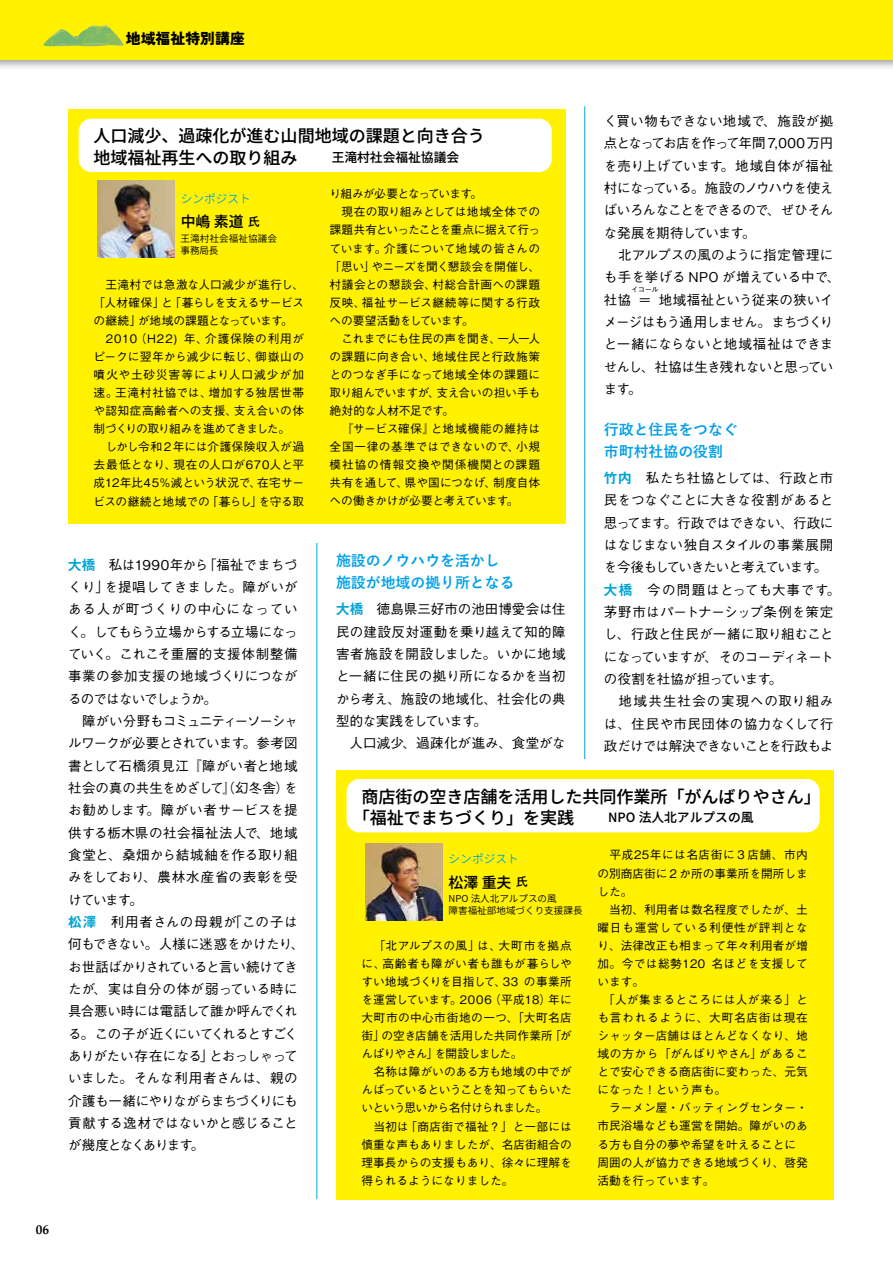
<style>
.page{position:relative;width:893px;height:1263px;background:#fff}
.page>*{position:absolute;margin:0;border:0;box-sizing:border-box;transform-origin:0 0}
.t1{font:600 16.95px/21.3px "MOBO";color:#000}
.t2{font:700 14.85px/22.4px "Yu Go";color:#00a0e9}
.t3{font:600 14.85px "MOBO";color:#000}
.t4{font:900 14.85px "Tsunagi Gothic";color:#000}
.t5{font:500 13.5px/22.4px "Gothic BBB Pr 5";letter-spacing:-.015em;color:#000}
.t6{font:700 13.35px "Palatino";color:#000}
.t7{font:500 11.7px/18px "Gothic BBB Pr 5";color:#000}
.t8{font:500 11.7px "Gothic BBB Pr 5";letter-spacing:.035em;color:#000}
.t9{font:500 11.7px "Gothic BBB Pr 5";letter-spacing:.065em;color:#000}
.t10{font:500 11.7px "Gothic BBB Pr 5";letter-spacing:.045em;color:#000}
.t11{font:500 11.7px "Gothic BBB Pr 5";letter-spacing:.055em;color:#000}
.t12{font:11.7px "MOBO";color:#00a4d5}
.t13{font:9.6px/11.7px "MOBO";color:#000}
.t14{font:500 6.75px "Gothic BBB Pr 5";color:#000}
.s1{font-size:12.75px}
.s2{font-family:"Gothic MB101 Pr 5";font-weight:500;font-size:11.7px}
.s3{font-family:"Gothic MB101 Pro De";font-weight:700;color:#00a4d5}
</style>
<div class="page">
<hr style="left:317px;top:543px;width:1px;height:656px;background:#00a4d5">
<hr style="left:584px;top:106px;width:1px;height:653px;background:#00a4d5">
<div style="left:0;top:0;width:893px;height:71px;background:#000;opacity:.4"></div>
<div style="left:0;top:0;width:893px;height:60px;background:#fff100"></div>
<div style="left:68px;top:109px;width:498px;height:415px;background:#fff100"></div>
<div style="left:79px;top:119px;width:473px;height:53px;background:#fff;border-radius:13px"></div>
<div style="left:336px;top:770px;width:497px;height:429px;background:#fff100"></div>
<div style="left:347px;top:779px;width:473px;height:53px;background:#fff;border-radius:13px"></div>
<img style="left:366px;top:843px;width:76px;height:77px">
<img style="left:98px;top:180px;width:76px;height:77px">
<svg style="left:43px;top:25px;width:81px;height:21px"></svg>
<p class="t4" style="left:126px;top:29px;width:121px">地域福祉特別講座</p>
<p class="t6" style="left:36px;top:1217px;width:15px">06</p>
<p class="t5" style="left:604px;top:109px;width:238px">く買い物もできない地域で、施設が拠点となってお店を作って年間 7,000万円を売り上げています。地域自体が福祉村になっている。施設のノウハウを使えばいろんなことをできるので、ぜひそんな発展を期待しています。<br>　北アルプスの風のように指定管理にも手を挙げる NPO が増えている中で、社協＝</p>
<p class="t1" style="left:94px;top:125px;width:393px">人口減少、過疎化が進む山間地域の課題と向き合う地域福祉再生への取り組み　　<span class="s1">王滝村社会福祉協議会</span></p>
<p class="t7" style="left:330px;top:184px;width:212px">り組みが必要となっています。<br>　現在の取り組みとしては地域全体での課題共有といったことを重点に据えて行っています。介護について地域の皆さんの「思い」やニーズを聞く懇談会を開催し、村議会との懇談会、村総合計画への課題反映、福祉サービス継続等に関する行政への要望活動をしています。<br>　これまでにも住民の声を聞き、一人一人の課題に向き合い、地域住民と行政施策とのつなぎ手になって地域全体の課題に取り組んでいますが、支え合いの担い手も絶対的な人材不足です。<br>　『サービス確保』と地域機能の維持は全国一律の基準ではできないので、小規模社協の情報交換や関係機関との課題共有を通して、県や国につなげ、制度自体への働きかけが必要と考えています。</p>
<p class="t12" style="left:181px;top:191px;width:72px">シンポジスト</p>
<p class="t3" style="left:181px;top:212px;width:81px">中嶋 素道<span class="s2">氏</span></p>
<p class="t13" style="left:181px;top:232px;width:98px">王滝村社会福祉協議会事務局長</p>
<p class="t7" style="left:94px;top:274px;width:212px">　王滝村では急激な人口減少が進行し、「人材確保」と「暮らしを支えるサービスの継続」が地域の課題となっています。　2010（H22) 年、介護保険の利用がピークに翌年から減少に転じ、御嶽山の噴火や土砂災害等により人口減少が加速。王滝村社協では、増加する独居世帯や認知症高齢者への支援、支え合いの体制づくりの取り組みを進めてきました。　しかし令和２年には介護保険収入が過去最低となり、現在の人口が670人と平成12年比45％減という状況で、在宅サービスの継続と地域での「暮らし」を守る取</p>
<p class="t14" style="left:631px;top:284px;width:28px">イコール</p>
<p class="t5" style="left:604px;top:287px;width:231px;text-align:justify;text-indent:55px">地域福祉という従来の狭いイメージはもう通用しません。まちづくりと一緒にならないと地域福祉はできませんし、社協は生き残れないと思っています。</p>
<p class="t2" style="left:604px;top:418px;width:135px">行政と住民をつなぐ市町村社協の役割</p>
<p class="t5" style="left:604px;top:466px;width:238px"><span class="s3">竹内</span>　私たち社協としては、行政と市民をつなぐことに大きな役割があると思ってます。行政ではできない、行政にはなじまない独自スタイルの事業展開を今後もしていきたいと考えています。<span class="s3">大橋</span>　今の問題はとっても大事です。茅野市はパートナーシップ条例を策定し、行政と住民が一緒に取り組むことになっていますが、そのコーディネートの役割を社協が担っています。</p>
<p class="t5" style="left:604px;top:689px;width:231px;text-align:justify;text-indent:15px">地域共生社会の実現への取り組みは、住民や市民団体の協力なくして行政だけでは解決できないことを行政もよ</p>
<p class="t2" style="left:336px;top:550px;width:180px">施設のノウハウを活かし施設が地域の拠り所となる</p>
<p class="t5" style="left:336px;top:597px;width:231px"><span class="s3">大橋</span>　徳島県三好市の池田博愛会は住民の建設反対運動を乗り越えて知的障害者施設を開設しました。いかに地域と一緒に住民の拠り所になるかを当初から考え、施設の地域化、社会化の典型的な実践をしています。<br>　人口減少、過疎化が進み、食堂がな</p>
<p class="t5" style="left:68px;top:552px;width:238px"><span class="s3">大橋</span>　私は1990年から「福祉でまちづくり」を提唱してきました。障がいがある人が町づくりの中心になっていく。してもらう立場からする立場になっていく。これこそ重層的支援体制整備事業の参加支援の地域づくりにつながるのではないでしょうか。<br>　障がい分野もコミュニティーソーシャルワークが必要とされています。参考図書として石橋須見江 『障がい者と地域社会の真の共生をめざして』（幻冬舎）をお勧めします。障がい者サービスを提供する栃木県の社会福祉法人で、地域食堂と、桑畑から結城紬を作る取り組みをしており、農林水産省の表彰を受けています。<br><span class="s3">松澤</span>　利用者さんの母親が「この子は何もできない。人様に迷惑をかけたり、お世話ばかりされていると言い続けてきたが、実は自分の体が弱っている時に具合悪い時には電話して誰か呼んでくれる。この子が近くにいてくれるとすごくありがたい存在になる」とおっしゃっていました。そんな利用者さんは、親の介護も一緒にやりながらまちづくりにも貢献する逸材ではないかと感じることが幾度となくあります。</p>
<p class="t1" style="left:353px;top:786px;width:469px;text-indent:9px">商店街の空き店舗を活用した共同作業所「がんばりやさん」「福祉でまちづくり」を実践　　<span class="s1">NPO 法人北アルプスの風</span></p>
<p class="t10" style="left:597px;top:846px;width:212px">　平成25年には名店街に３店舗、市内</p>
<p class="t7" style="left:597px;top:863px;width:212px">の別商店街に２か所の事業所を開所しま</p>
<p class="t7" style="left:597px;top:881px;width:37px">した。</p>
<p class="t7" style="left:597px;top:899px;width:212px">　当初、利用者は数名程度でしたが、土</p>
<p class="t9" style="left:597px;top:918px;width:212px">曜日も運営している利便性が評判とな</p>
<p class="t7" style="left:597px;top:935px;width:212px">り、法律改正も相まって年々利用者が増</p>
<p class="t8" style="left:597px;top:954px;width:212px">加。今では総勢120 名ほどを支援して</p>
<p class="t7" style="left:597px;top:971px;width:48px">います。</p>
<p class="t8" style="left:603px;top:990px;width:206px">「人が集まるところには人が来る」と</p>
<p class="t9" style="left:597px;top:1008px;width:212px">も言われるように、大町名店街は現在</p>
<p class="t7" style="left:597px;top:1026px;width:212px">シャッター店舗はほとんどなくなり、地</p>
<p class="t11" style="left:597px;top:1044px;width:212px">域の方から「がんばりやさん」があるこ</p>
<p class="t7" style="left:597px;top:1062px;width:212px">とで安心できる商店街に変わった、元気</p>
<p class="t7" style="left:597px;top:1080px;width:130px">になった！という声も。</p>
<p class="t7" style="left:597px;top:1098px;width:212px">　ラーメン屋・バッティングセンター・</p>
<p class="t7" style="left:597px;top:1116px;width:212px">市⺠浴場なども運営を開始。障がいのあ</p>
<p class="t7" style="left:597px;top:1134px;width:200px">る方も自分の夢や希望を叶えることに</p>
<p class="t7" style="left:597px;top:1152px;width:212px">周囲の人が協力できる地域づくり、啓発</p>
<p class="t7" style="left:597px;top:1170px;width:118px">活動を行っています。</p>
<p class="t12" style="left:449px;top:851px;width:72px">シンポジスト</p>
<p class="t3" style="left:449px;top:872px;width:81px">松澤 重夫<span class="s2">氏</span></p>
<p class="t13" style="left:449px;top:892px;width:135px">NPO 法人北アルプスの風<br>障害福祉部地域づくり支援課長</p>
<p class="t7" style="left:361px;top:935px;width:212px">　「北アルプスの風」は、大町市を拠点に、高齢者も障がい者も誰もが暮らしやすい地域づくりを目指して、33 の事業所を運営しています。2006（平成18）年に大町市の中心市街地の一つ、「大町名店街」の空き店舗を活用した共同作業所「がんばりやさん」を開設しました。<br>　名称は障がいのある方も地域の中でがんばっているということを知ってもらいたいという思いから名付けられました。<br>　当初は「商店街で福祉？」と一部には慎重な声もありましたが、名店街組合の理事長からの支援もあり、徐々に理解を得られるようになりました。</p>
</div>
